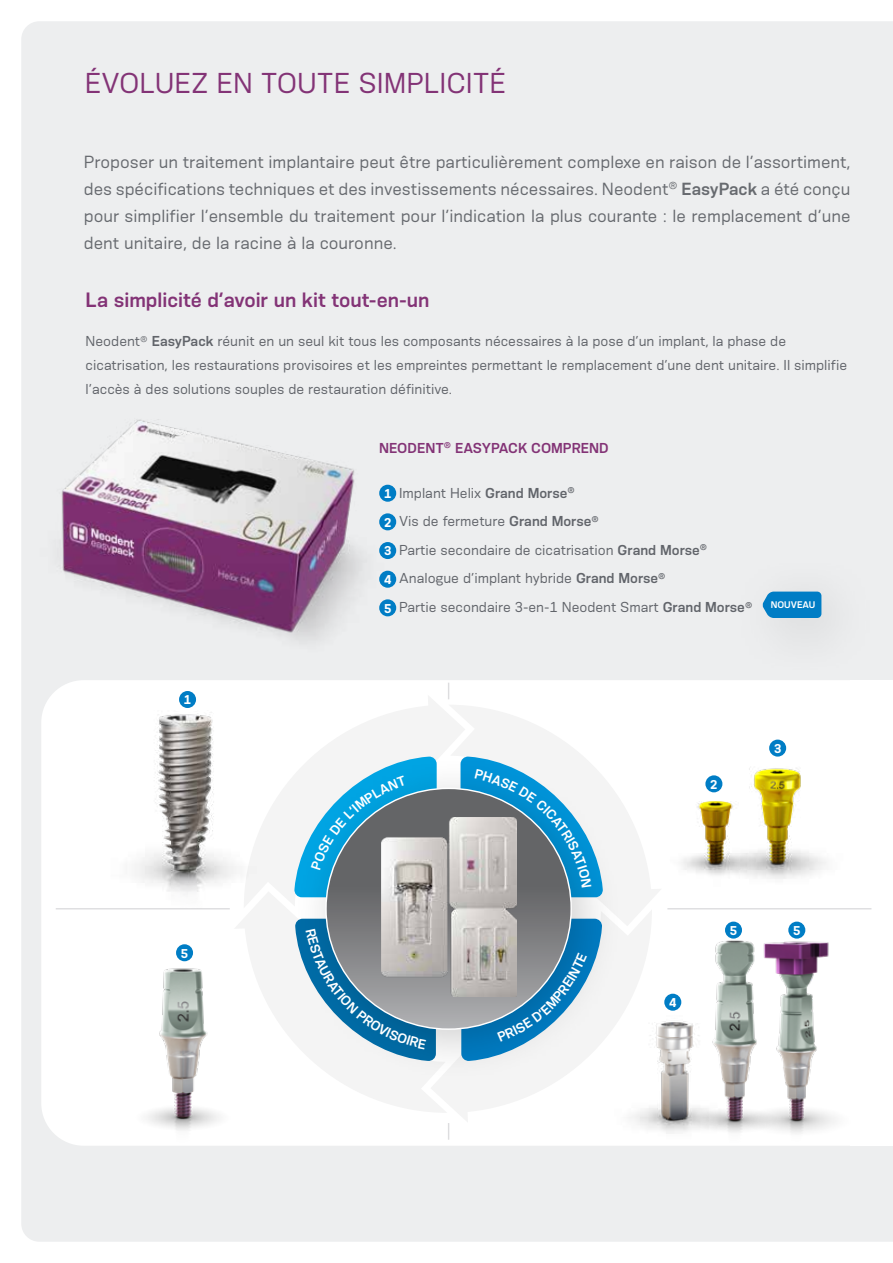
<style>
.page{position:relative;width:893px;height:1263px;background:#fff}
.page>*{position:absolute;margin:0;border:0;box-sizing:border-box;transform-origin:0 0}
.t1{font:27px "Konsens";color:#833376}
.t2{font:600 19.5px "Konsens";color:#833376}
.t3{font:16.5px/27px "Konsens";color:#676a6f;text-align:justify}
.t4{font:13.5px/24px "Konsens";color:#61646a}
.t5{font:600 13.5px "Konsens";color:#833376}
.t6{font:700 12px "Konsens";color:#fff}
.t7{font:600 9px "Konsens";color:#fff}
.s1{font-weight:600}
.s2{font-weight:600;font-size:19.5px;color:#833376}
</style>
<div class="page">
<div style="left:21px;top:21px;width:872px;height:1221px;background:#edeeef"></div>
<svg style="left:41px;top:680px;width:809px;height:466px"></svg>
<div style="left:850px;top:680px;width:43px;height:466px;background:#fff"></div>
<hr style="left:667px;top:908px;width:204px;height:1px;background:#dddddf">
<hr style="left:56px;top:908px;width:174px;height:1px;background:#dddddf">
<svg style="left:448px;top:1123px;width:1px;height:17px"></svg>
<svg style="left:448px;top:683px;width:1px;height:12px"></svg>
<img style="left:21px;top:313px;width:396px;height:417px">
<svg style="left:277px;top:908px;width:153px;height:205px"></svg>
<svg style="left:430px;top:926px;width:222px;height:197px"></svg>
<svg style="left:465px;top:705px;width:197px;height:221px"></svg>
<svg style="left:277px;top:695px;width:188px;height:213px"></svg>
<div style="left:291px;top:754px;width:335px;height:330px;background:#000;opacity:.2"></div>
<svg style="left:326px;top:788px;width:245px;height:241px;background:#797e82"></svg>
<img style="left:85px;top:910px;width:193px;height:273px">
<img style="left:796px;top:680px;width:54px;height:227px">
<img style="left:635px;top:680px;width:161px;height:227px">
<img style="left:644px;top:928px;width:179px;height:253px">
<img style="left:708px;top:936px;width:176px;height:248px">
<img style="left:381px;top:818px;width:135px;height:178px">
<img style="left:95px;top:658px;width:182px;height:263px">
<img style="left:605px;top:953px;width:138px;height:195px">
<div style="left:726px;top:551px;width:156px;height:129px;background:#ecedee"></div>
<svg style="left:762px;top:592px;width:59px;height:26px;background:#0f84c7"></svg>
<div style="left:379px;top:485px;width:17px;height:17px;background:#007dc5;border-radius:50%"></div>
<div style="left:379px;top:513px;width:17px;height:17px;background:#007dc5;border-radius:50%"></div>
<div style="left:379px;top:542px;width:17px;height:17px;background:#007dc5;border-radius:50%"></div>
<div style="left:379px;top:571px;width:17px;height:17px;background:#007dc5;border-radius:50%"></div>
<div style="left:379px;top:599px;width:17px;height:17px;background:#007dc5;border-radius:50%"></div>
<div style="left:179px;top:691px;width:17px;height:17px;background:#007dc5;border-radius:50%"></div>
<div style="left:705px;top:775px;width:17px;height:17px;background:#007dc5;border-radius:50%"></div>
<div style="left:769px;top:740px;width:17px;height:17px;background:#007dc5;border-radius:50%"></div>
<div style="left:664px;top:994px;width:17px;height:17px;background:#007dc5;border-radius:50%"></div>
<div style="left:725px;top:921px;width:17px;height:17px;background:#007dc5;border-radius:50%"></div>
<div style="left:176px;top:944px;width:17px;height:17px;background:#007dc5;border-radius:50%"></div>
<div style="left:788px;top:921px;width:17px;height:17px;background:#007dc5;border-radius:50%"></div>
<svg style="left:497px;top:952px;width:90px;height:90px"></svg>
<svg style="left:475px;top:769px;width:116px;height:119px"></svg>
<svg style="left:311px;top:776px;width:96px;height:94px"></svg>
<svg style="left:306px;top:929px;width:120px;height:120px"></svg>
<h1 class="t1" style="left:85px;top:66px;width:423px">ÉVOLUEZ EN TOUTE SIMPLICITÉ</h1>
<p class="t3" style="left:84px;top:148px;width:768px">Proposer un traitement implantaire peut être particulièrement complexe en raison de l’assortiment, des spécifications techniques et des investissements nécessaires. Neodent<sup>®</sup> <span class="s1">EasyPack</span> a été conçu pour simplifier l’ensemble du traitement pour l’indication la plus courante : le remplacement d’une dent unitaire, de la racine à la couronne.</p>
<h2 class="t2" style="left:86px;top:288px;width:345px">La simplicité d’avoir un kit tout-en-un</h2>
<p class="t4" style="left:86px;top:329px;width:763px">Neodent<sup>®</sup> <span class="s1">EasyPack</span> réunit en un seul kit tous les composants nécessaires à la pose d’un implant, la phase de cicatrisation, les restaurations provisoires et les empreintes permettant le remplacement d’une dent unitaire. Il simplifie l’accès à des solutions souples de restauration définitive.</p>
<p class="t6" style="left:184px;top:692px;width:9px">1</p>
<p class="t6" style="left:181px;top:945px;width:9px">5</p>
<p class="t5" style="left:379px;top:439px;width:231px">NEODENT<sup>®</sup> EASYPACK COMPREND</p>
<p class="t4" style="left:386px;top:481px;width:190px"><span class="s2">•</span> Implant Helix <span class="s1">Grand Morse</span><sup>®</sup></p>
<p class="t4" style="left:386px;top:509px;width:214px"><span class="s2">•</span> Vis de fermeture <span class="s1">Grand Morse</span><sup>®</sup></p>
<p class="t4" style="left:386px;top:538px;width:322px"><span class="s2">•</span> Partie secondaire de cicatrisation <span class="s1">Grand Morse</span><sup>®</sup></p>
<p class="t4" style="left:386px;top:566px;width:281px"><span class="s2">•</span> Analogue d’implant hybride <span class="s1">Grand Morse</span><sup>®</sup></p>
<p class="t4" style="left:386px;top:595px;width:367px"><span class="s2">•</span> Partie secondaire 3-en-1 Neodent Smart <span class="s1">Grand Morse</span><sup>®</sup></p>
<p class="t7" style="left:771px;top:599px;width:46px">NOUVEAU</p>
<p class="t6" style="left:384px;top:486px;width:9px">1</p>
<p class="t6" style="left:384px;top:514px;width:9px">2</p>
<p class="t6" style="left:384px;top:543px;width:9px">3</p>
<p class="t6" style="left:384px;top:572px;width:9px">4</p>
<p class="t6" style="left:384px;top:600px;width:9px">5</p>
<p class="t6" style="left:710px;top:776px;width:9px">2</p>
<p class="t6" style="left:774px;top:741px;width:9px">3</p>
<p class="t6" style="left:669px;top:995px;width:9px">4</p>
<p class="t6" style="left:730px;top:923px;width:9px">5</p>
<p class="t6" style="left:793px;top:923px;width:9px">5</p>
</div>
